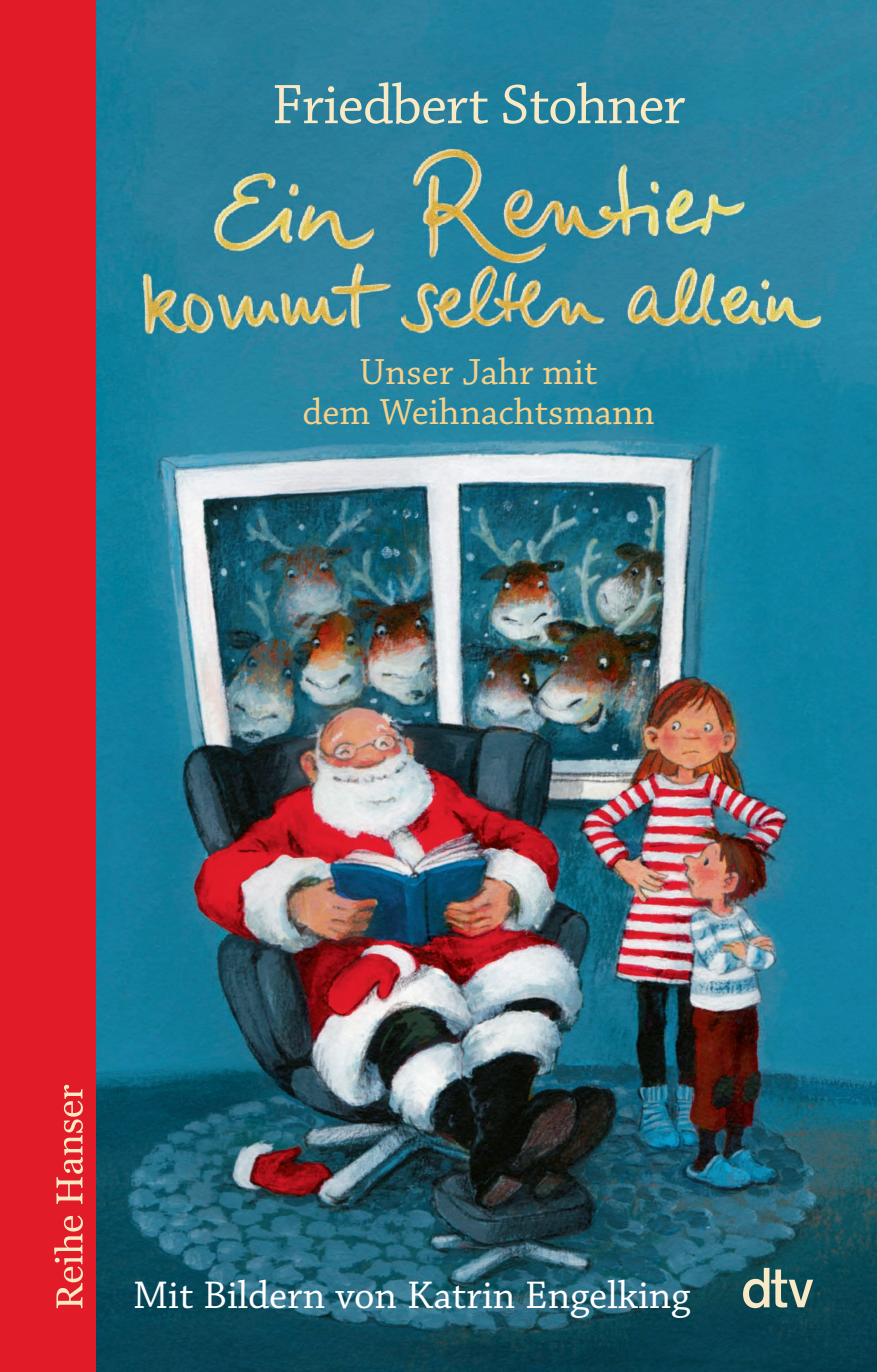
<style>
.page{position:relative;width:877px;height:1372px;background:#fff}
.page>*{position:absolute;margin:0;border:0;box-sizing:border-box;transform-origin:0 0}
.t1{font:58.5px "Chaparral Pro";letter-spacing:-.02em;color:#f9e9c4}
.t2{font:40.5px "Chaparral Pro";color:#fff}
.t3{font:38.25px/40.5px "Chaparral Pro";color:#f7d088;text-align:center}
</style>
<div class="page">
<img style="left:96px;top:0;width:781px;height:1371px">
<img style="left:97px;top:142px;width:762px;height:220px">
<div style="left:0;top:0;width:96px;height:1371px;background:#e21b29"></div>
<svg style="left:743px;top:1267px;width:70px;height:40px;background:#65857e"></svg>
<svg style="left:54px;top:1084px;width:29px;height:223px"></svg>
<h1 class="t1" style="left:272px;top:72px;width:415px">Friedbert Stohner</h1>
<p class="t3" style="left:302px;top:353px;width:354px">Unser Jahr mit<br>dem Weihnachtsmann</p>
<p class="t2" style="left:133px;top:1272px;width:559px">Mit Bildern von Katrin Engelking</p>
</div>
